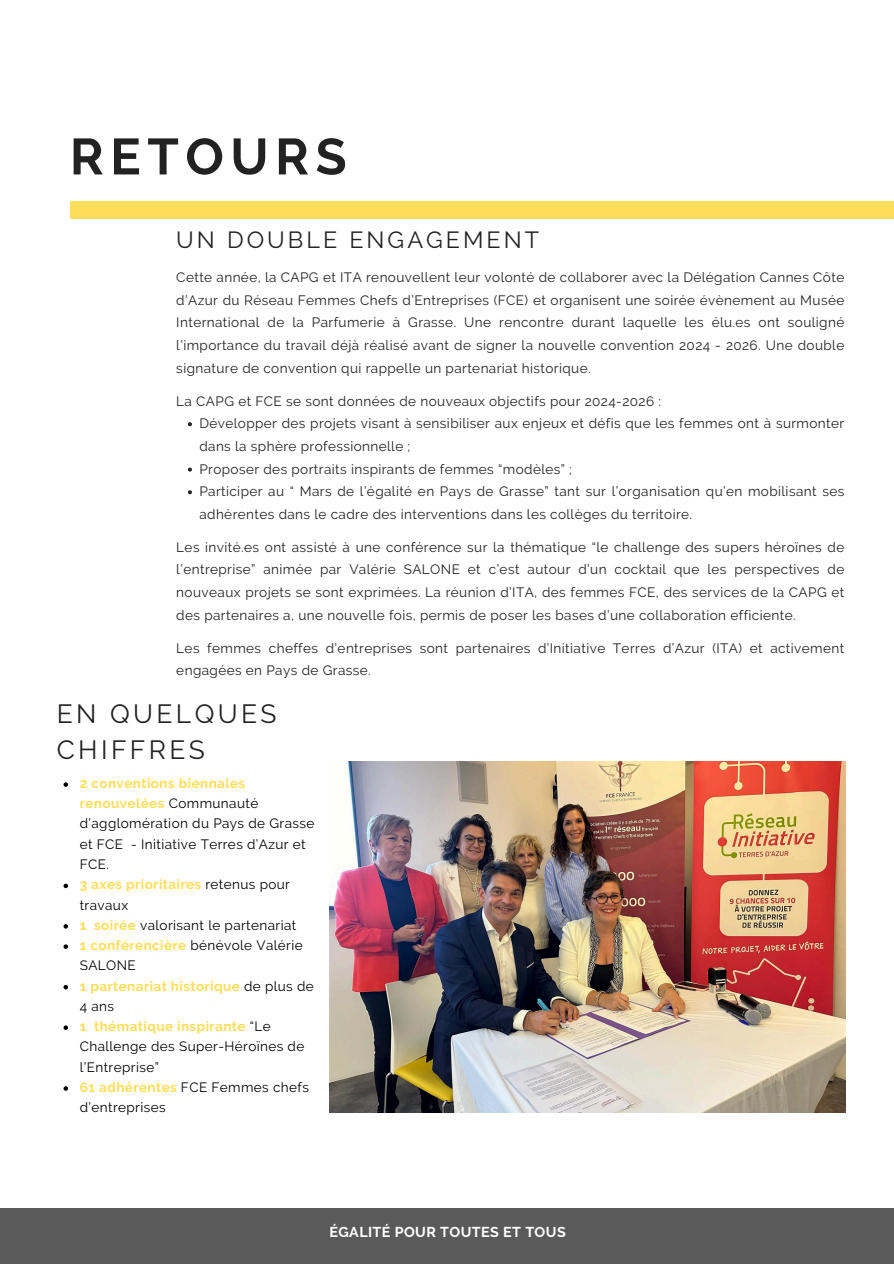
<style>
.page{position:relative;width:894px;height:1264px;background:#fff}
.page>*{position:absolute;margin:0;border:0;box-sizing:border-box;transform-origin:0 0}
.t1{font:700 50.7px "Raleway";letter-spacing:.13em;color:#222}
.t2{font:26.25px/36px "Raleway";letter-spacing:.13em;color:#222}
.t3{font:23.25px "Raleway";letter-spacing:.13em;color:#222}
.t4{font:700 14.25px "Raleway";letter-spacing:.03em;color:#fff}
.t5{font:13.5px/22.6px "Raleway";letter-spacing:.03em;color:#222}
.t6{font:13.5px/20.2px "Raleway";letter-spacing:.03em;color:#000}
.t7{font:700 13.5px/20.2px "Raleway";letter-spacing:.03em;color:#ffde59}
.s1{font-weight:700;color:#ffde59}
.s2{font-weight:400;color:#000}
</style>
<div class="page">
<div style="left:70px;top:202px;width:823px;height:17px;background:#ffde59"></div>
<div style="left:0;top:1208px;width:893px;height:55px;background:#5a5a5a"></div>
<img style="left:329px;top:761px;width:515px;height:351px">
<svg style="left:63px;top:782px;width:5px;height:4px"></svg>
<svg style="left:63px;top:883px;width:5px;height:5px"></svg>
<svg style="left:63px;top:924px;width:5px;height:4px"></svg>
<svg style="left:63px;top:944px;width:5px;height:4px"></svg>
<svg style="left:63px;top:985px;width:5px;height:4px"></svg>
<svg style="left:63px;top:1025px;width:5px;height:4px"></svg>
<svg style="left:63px;top:1086px;width:5px;height:4px"></svg>
<svg style="left:188px;top:422px;width:4px;height:4px"></svg>
<svg style="left:188px;top:467px;width:4px;height:4px"></svg>
<svg style="left:188px;top:490px;width:4px;height:4px"></svg>
<p class="t1" style="left:70px;top:127px;width:278px">RETOURS</p>
<p class="t3" style="left:176px;top:226px;width:364px">UN DOUBLE ENGAGEMENT</p>
<h2 class="t5" style="left:176px;top:266px;width:669px;text-align:justify">Cette année, la CAPG et ITA renouvellent leur volonté de collaborer avec la Délégation Cannes Côte d’Azur du Réseau Femmes Chefs d’Entreprises (FCE) et organisent une soirée évènement au Musée International de la Parfumerie à Grasse. Une rencontre durant laquelle les élu.es ont souligné l’importance du travail déjà réalisé avant de signer la nouvelle convention 2024 - 2026. Une double signature de convention qui rappelle un partenariat historique.</h2>
<p class="t5" style="left:176px;top:389px;width:486px">La CAPG et FCE se sont données de nouveaux objectifs pour 2024-2026 :</p>
<p class="t5" style="left:199px;top:412px;width:646px">Développer des projets visant à sensibiliser aux enjeux et défis que les femmes ont à surmonter dans la sphère professionnelle ;</p>
<p class="t5" style="left:199px;top:457px;width:374px">Proposer des portraits inspirants de femmes “modèles” ;</p>
<p class="t5" style="left:199px;top:480px;width:646px">Participer au “ Mars de l’égalité en Pays de Grasse” tant sur l’organisation qu’en mobilisant ses adhérentes dans le cadre des interventions dans les collèges du territoire.</p>
<p class="t5" style="left:176px;top:535px;width:669px;text-align:justify">Les invité.es ont assisté à une conférence sur la thématique “le challenge des supers héroïnes de l’entreprise” animée par Valérie SALONE et c’est autour d’un cocktail que les perspectives de nouveaux projets se sont exprimées. La réunion d’ITA, des femmes FCE, des services de la CAPG et des partenaires a, une nouvelle fois, permis de poser les bases d’une collaboration efficiente.</p>
<p class="t5" style="left:176px;top:636px;width:669px">Les femmes cheffes d’entreprises sont partenaires d’Initiative Terres d’Azur (ITA) et activement engagées en Pays de Grasse.</p>
<h1 class="t2" style="left:57px;top:695px;width:221px">EN QUELQUES<br>CHIFFRES</h1>
<h3 class="t6" style="left:80px;top:773px;width:236px"><span class="s1">2 conventions biennales renouvelées</span> Communauté d’agglomération du Pays de Grasse et FCE - Initiative Terres d’Azur et<br>FCE.</h3>
<p class="t6" style="left:80px;top:874px;width:212px"><span class="s1">3 axes prioritaires</span> retenus pour travaux</p>
<p class="t6" style="left:80px;top:914px;width:218px"><span class="s1">1 soirée</span> valorisant le partenariat</p>
<p class="t6" style="left:80px;top:935px;width:224px"><span class="s1">1 conférencière</span> bénévole Valérie<br>SALONE</p>
<p class="t7" style="left:80px;top:975px;width:235px">1 partenariat historique <span class="s2">de plus de<br>4 ans</span></p>
<p class="t6" style="left:80px;top:1016px;width:226px"><span class="s1">1 thématique inspirante</span> “Le<br>Challenge des Super-Héroïnes de l’Entreprise”</p>
<p class="t6" style="left:80px;top:1076px;width:230px"><span class="s1">61 adhérentes</span> FCE Femmes chefs d’entreprises</p>
<p class="t4" style="left:329px;top:1223px;width:238px">ÉGALITÉ POUR TOUTES ET TOUS</p>
</div>
